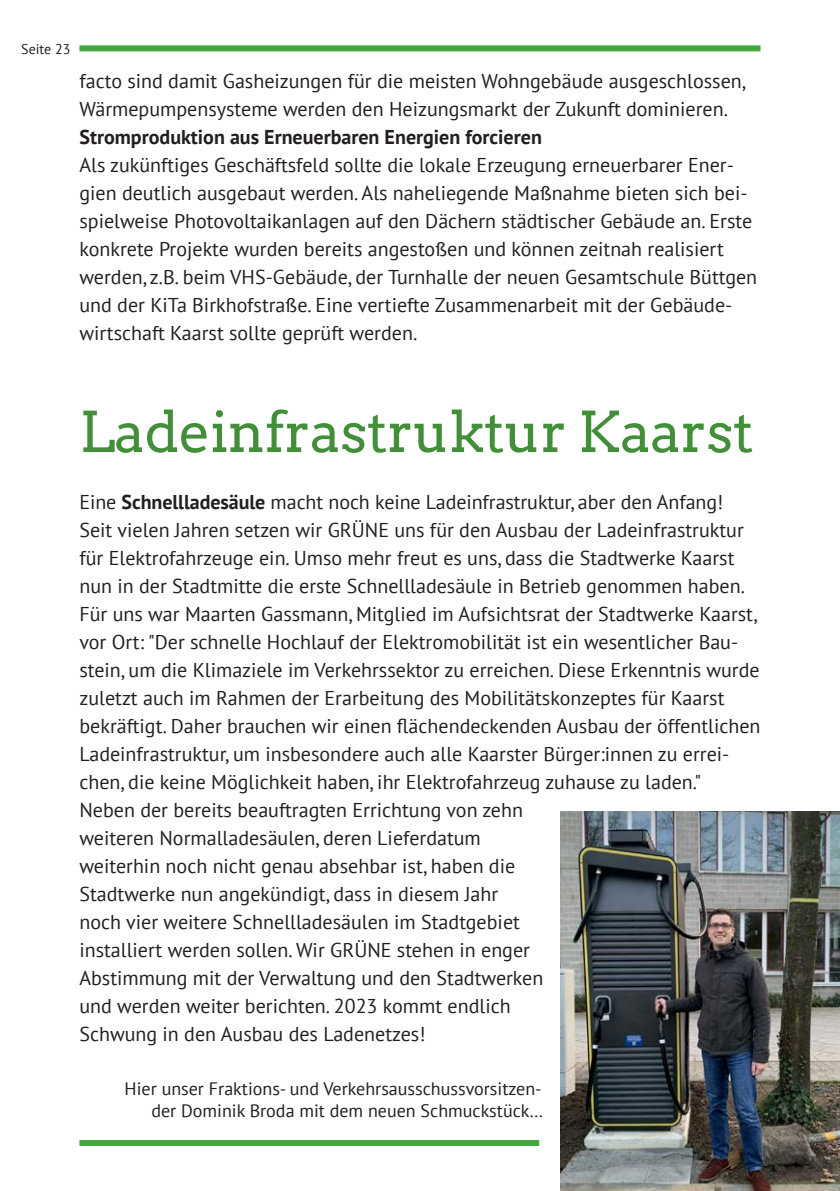
<style>
.page{position:relative;width:840px;height:1191px;background:#fff}
.page>*{position:absolute;margin:0;border:0;box-sizing:border-box;transform-origin:0 0}
.t1{font:56px "Arvo";letter-spacing:-.01em;color:#438e39}
.t2{font:20px/28px "PT Sans";color:#231f20}
.t3{font:700 20px "PT Sans";color:#231f20}
.t4{font:18px/21.6px "PT Sans";color:#231f20;text-align:right}
.t5{font:14px "PT Sans";color:#231f20}
.s1{font-weight:700}
</style>
<div class="page">
<div style="left:79px;top:45px;width:681px;height:6px;background:#43a842"></div>
<div style="left:79px;top:1140px;width:460px;height:6px;background:#43a842"></div>
<img style="left:560px;top:811px;width:279px;height:380px">
<p class="t5" style="left:21px;top:40px;width:50px">Seite 23</p>
<p class="t2" style="left:79px;top:67px;width:667px">facto sind damit Gasheizungen für die meisten Wohngebäude ausgeschlossen,<br>Wärmepumpensysteme werden den Heizungsmarkt der Zukunft dominieren.</p>
<p class="t3" style="left:79px;top:124px;width:463px">Stromproduktion aus Erneuerbaren Energien forcieren</p>
<p class="t2" style="left:79px;top:151px;width:679px">Als zukünftiges Geschäftsfeld sollte die lokale Erzeugung erneuerbarer Ener&shy;gien deutlich ausgebaut werden. Als naheliegende Maßnahme bieten sich bei&shy;spielweise Photovoltaikanlagen auf den Dächern städtischer Gebäude an. Erste konkrete Projekte wurden bereits angestoßen und können zeitnah realisiert werden, z.B. beim VHS-Gebäude, der Turnhalle der neuen Gesamtschule Büttgen und der KiTa Birkhofstraße. Eine vertiefte Zusammenarbeit mit der Gebäude&shy;wirtschaft Kaarst sollte geprüft werden.</p>
<h1 class="t1" style="left:79px;top:398px;width:675px">Ladeinfrastruktur Kaarst</h1>
<p class="t2" style="left:79px;top:487px;width:682px">Eine <span class="s1">Schnellladesäule</span> macht noch keine Ladeinfrastruktur, aber den Anfang!<br>Seit vielen Jahren setzen wir GRÜNE uns für den Ausbau der Ladeinfrastruktur für Elektrofahrzeuge ein. Umso mehr freut es uns, dass die Stadtwerke Kaarst nun in der Stadtmitte die erste Schnellladesäule in Betrieb genommen haben.<br>Für uns war Maarten Gassmann, Mitglied im Aufsichtsrat der Stadtwerke Kaarst, vor Ort: "Der schnelle Hochlauf der Elektromobilität ist ein wesentlicher Bau&shy;stein, um die Klimaziele im Verkehrssektor zu erreichen. Diese Erkenntnis wurde zuletzt auch im Rahmen der Erarbeitung des Mobilitätskonzeptes für Kaarst bekräftigt. Daher brauchen wir einen flächendeckenden Ausbau der öffentlichen Ladeinfrastruktur, um insbesondere auch alle Kaarster Bürger:innen zu errei&shy;chen, die keine Möglichkeit haben, ihr Elektrofahrzeug zuhause zu laden." Neben der bereits beauftragten Errichtung von zehn<br>weiteren Normalladesäulen, deren Lieferdatum<br>weiterhin noch nicht genau absehbar ist, haben die<br>Stadtwerke nun angekündigt, dass in diesem Jahr<br>noch vier weitere Schnellladesäulen im Stadtgebiet<br>installiert werden sollen. Wir GRÜNE stehen in enger<br>Abstimmung mit der Verwaltung und den Stadtwerken<br>und werden weiter berichten. 2023 kommt endlich<br>Schwung in den Ausbau des Ladenetzes!</p>
<p class="t4" style="left:125px;top:1077px;width:420px">Hier unser Fraktions- und Verkehrsausschussvorsitzen&shy;der Dominik Broda mit dem neuen Schmuckstück…</p>
</div>
